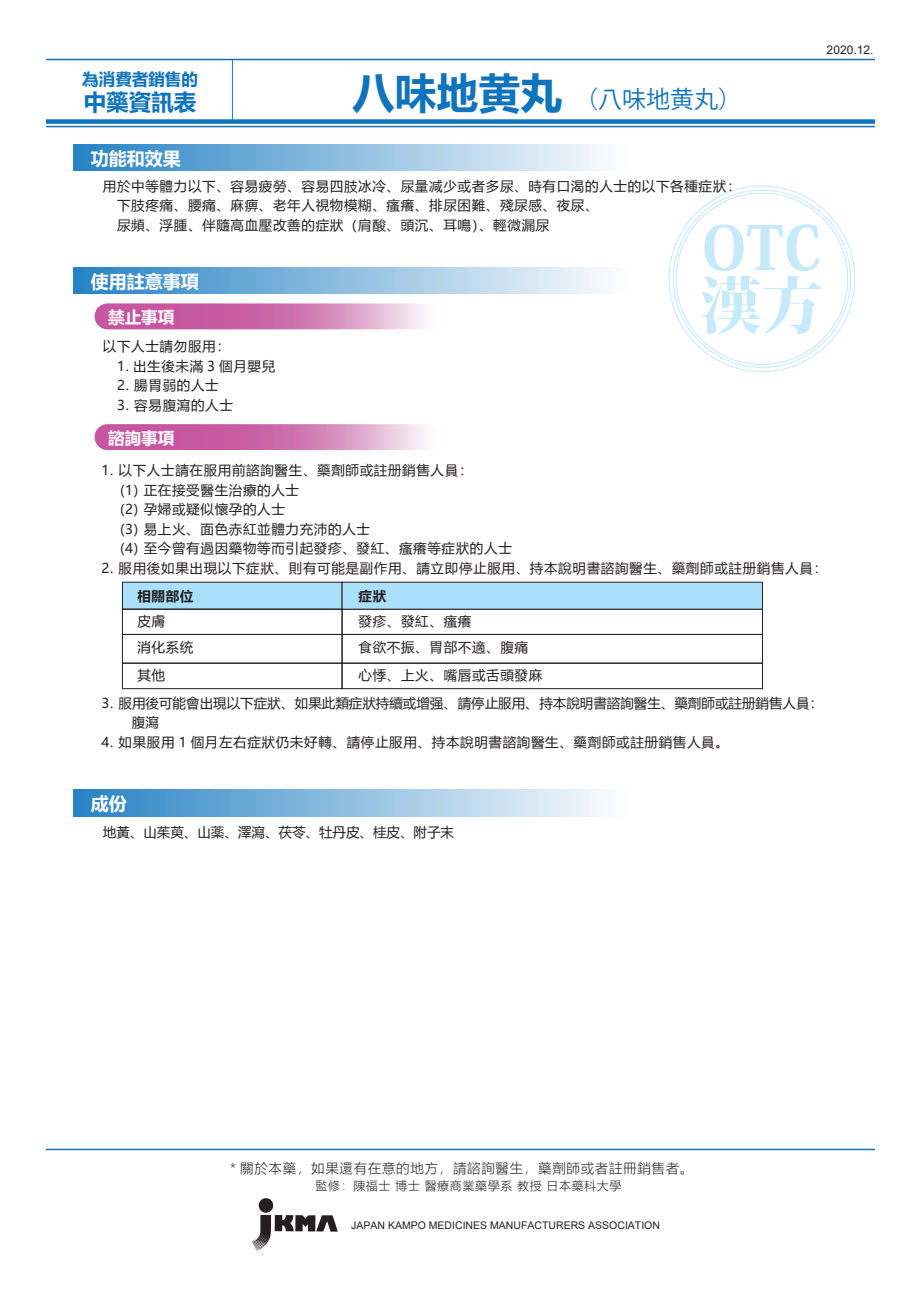
<style>
.page{position:relative;width:919px;height:1289px;background:#fff}
.page>*{position:absolute;margin:0;border:0;box-sizing:border-box;transform-origin:0 0}
.t1{font:24px "Koz Go Pr 6 N";color:#1074bc}
.t2{font:700 22.5px "Microsoft Ya Hei";color:#1074bc}
.t3{font:700 18px "Microsoft Ya Hei";color:#fff}
.t4{font:700 16.5px "Microsoft Ya Hei";color:#fff}
.t5{font:700 16.5px "Microsoft Ya Hei";color:#1074bc}
.t6{font:13.5px/19.5px "Microsoft Ya Hei";letter-spacing:.05em;color:#231f20}
.t7{font:13.5px/19.5px "Microsoft Ya Hei";color:#231f20}
.t8{font:300 13.5px "Microsoft Ya Hei";letter-spacing:.05em;color:#231f20}
.t9{font:700 13.5px "Microsoft Ya Hei";letter-spacing:.05em;color:#231f20}
.t10{font:300 12px "Microsoft Ya Hei";letter-spacing:.05em;color:#231f20}
.t11{font:12px "Arial";color:#231f20}
.t12{font:10.5px "Arial";color:#231f20}
.s1{font-family:"Microsoft Ya Hei";font-weight:700;font-size:42px}
</style>
<div class="page">
<hr style="left:46px;top:126px;width:829px;height:1px;background:#1074bc">
<hr style="left:46px;top:59px;width:829px;height:1px;background:#1074bc">
<div style="left:46px;top:119px;width:829px;height:5px;background:#1074bc"></div>
<hr style="left:232px;top:60px;width:1px;height:63px;background:#1074bc">
<hr style="left:46px;top:1148px;width:829px;height:2px;background:#1074bc">
<img style="left:252px;top:1198px;width:86px;height:53px">
<svg style="left:669px;top:185px;width:187px;height:187px"></svg>
<svg style="left:74px;top:144px;width:532px;height:27px;background:#8dbde0"></svg>
<svg style="left:94px;top:303px;width:332px;height:26px;background:#d27fb6"></svg>
<svg style="left:94px;top:424px;width:332px;height:26px;background:#d27eb5"></svg>
<svg style="left:74px;top:267px;width:735px;height:26px"></svg>
<svg style="left:74px;top:789px;width:532px;height:27px;background:#8dbde0"></svg>
<div style="left:122px;top:582px;width:220px;height:27px;background:#aae0f9"></div>
<div style="left:122px;top:609px;width:220px;height:26px;border:1px solid #231f20"></div>
<div style="left:122px;top:634px;width:220px;height:29px;border:1px solid #231f20"></div>
<div style="left:122px;top:662px;width:220px;height:27px;border:1px solid #231f20"></div>
<div style="left:341px;top:609px;width:421px;height:26px;border:1px solid #231f20"></div>
<div style="left:341px;top:582px;width:421px;height:27px;background:#aae0f9"></div>
<div style="left:341px;top:634px;width:421px;height:29px;border:1px solid #231f20"></div>
<div style="left:341px;top:662px;width:421px;height:27px;border:1px solid #231f20"></div>
<p class="t5" style="left:82px;top:68px;width:117px">為消費者銷售的</p>
<h2 class="t2" style="left:84px;top:86px;width:114px">中藥資訊表</h2>
<h3 class="t3" style="left:91px;top:146px;width:91px">功能和效果</h3>
<h1 class="t1" style="left:352px;top:85px;width:391px"><span class="s1">八味地黄丸</span>（八味地黄丸）</h1>
<p class="t6" style="left:103px;top:175px;width:639px">用於中等體力以下、容易疲勞、容易四肢冰冷、尿量减少或者多尿、時有口渴的人士的以下各種症狀：　下肢疼痛、腰痛、麻痹、老年人視物模糊、瘙癢、排尿困難、殘尿感、夜尿、<br>　尿頻、浮腫、伴隨高血壓改善的症狀（肩酸、頭沉、耳鳴）、輕微漏尿</p>
<p class="t11" style="left:826px;top:41px;width:48px">2020.12.</p>
<h3 class="t3" style="left:91px;top:269px;width:109px">使用註意事項</h3>
<p class="t4" style="left:108px;top:306px;width:67px">禁止事項</p>
<p class="t6" style="left:103px;top:336px;width:174px">以下人士請勿服用：<br>　1. 出生後未滿 3 個月嬰兒　2. 腸胃弱的人士<br>　3. 容易腹瀉的人士</p>
<p class="t4" style="left:108px;top:426px;width:67px">諮詢事項</p>
<p class="t6" style="left:120px;top:460px;width:393px;text-indent:-19px">1. 以下人士請在服用前諮詢醫生、藥劑師或註册銷售人員：<br>(1) 正在接受醫生治療的人士<br>(2) 孕婦或疑似懷孕的人士<br>(3) 易上火、面色赤紅並體力充沛的人士<br>(4) 至今曾有過因藥物等而引起發疹、發紅、瘙癢等症狀的人士</p>
<p class="t6" style="left:101px;top:557px;width:727px">2. 服用後如果出現以下症狀、則有可能是副作用、請立即停止服用、持本說明書諮詢醫生、藥劑師或註册銷售人員：</p>
<p class="t9" style="left:358px;top:586px;width:29px">症狀</p>
<p class="t9" style="left:137px;top:586px;width:58px">相關部位</p>
<p class="t6" style="left:137px;top:607px;width:58px;line-height:26.2px">皮膚<br>消化系统</p>
<p class="t6" style="left:358px;top:607px;width:171px;line-height:26.2px">發疹、發紅、瘙癢<br>食欲不振、胃部不適、腹痛</p>
<p class="t6" style="left:137px;top:665px;width:29px">其他</p>
<p class="t6" style="left:358px;top:665px;width:185px">心悸、上火、嘴唇或舌頭發麻</p>
<p class="t7" style="left:132px;top:693px;width:692px;text-indent:-30px">3. 服用後可能會出現以下症狀、如果此類症狀持續或增强、請停止服用、持本說明書諮詢醫生、藥劑師或註册銷售人員：腹瀉</p>
<p class="t6" style="left:101px;top:732px;width:629px">4. 如果服用 1 個月左右症狀仍未好轉、請停止服用、持本說明書諮詢醫生、藥劑師或註册銷售人員。</p>
<h3 class="t3" style="left:91px;top:790px;width:37px">成份</h3>
<p class="t7" style="left:103px;top:822px;width:353px">地黃、山茱萸、山薬、澤瀉、茯苓、牡丹皮、桂皮、附子末</p>
<p class="t8" style="left:230px;top:1159px;width:464px">* 關於本藥，如果還有在意的地方，請諮詢醫生，藥劑師或者註冊銷售者。</p>
<p class="t10" style="left:315px;top:1177px;width:307px">監修：陳福士 博士 醫療商業藥學系 教授 日本藥科大學</p>
<p class="t12" style="left:351px;top:1217px;width:310px">JAPAN KAMPO MEDICINES MANUFACTURERS ASSOCIATION</p>
</div>
